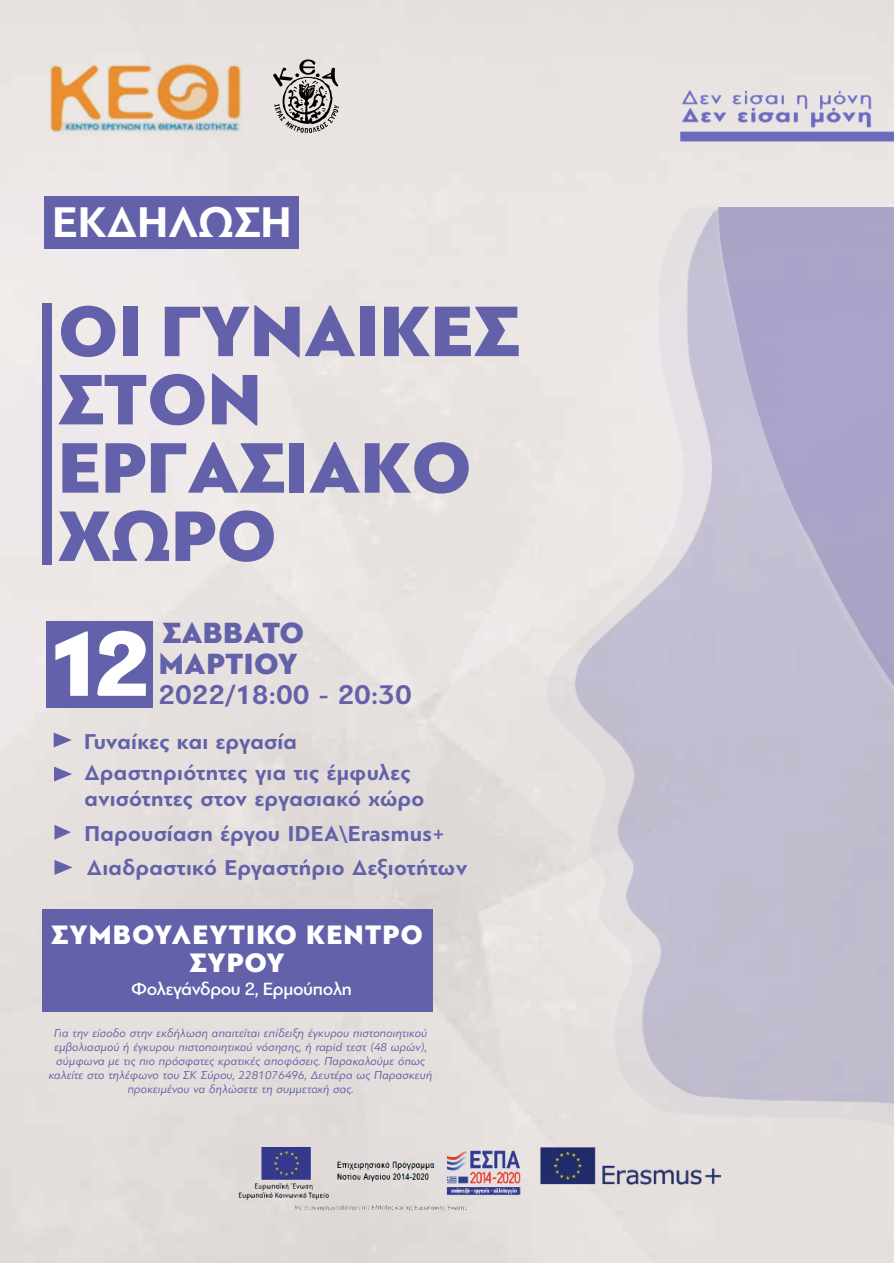
<style>
.page{position:relative;width:894px;height:1263px;background:#fff}
.page>*{position:absolute;margin:0;border:0;box-sizing:border-box;transform-origin:0 0}
.t1{font:900 96px "PF Bague Sans Pro";color:#fff}
.t2{font:900 75px/68.2px "PF Bague Sans Pro";color:#6261a9}
.t3{font:700 45px "PF Bague Sans Pro";color:#fff}
.t4{font:900 30.75px/30.8px "PF Bague Sans Pro";letter-spacing:.005em;color:#6261a9}
.t5{font:700 28.35px "PF Bague Sans Pro";letter-spacing:.015em;color:#6261a9}
.t6{font:900 28.05px/28px "PF Bague Sans Pro";letter-spacing:.04em;color:#fff;text-align:center}
.t7{font:700 22.5px/26px "PF Bague Sans Pro";letter-spacing:.02em;color:#6261a9}
.t8{font:700 22.5px "PF Bague Sans Pro";color:#6261a9}
.t9{font:500 18.6px "PF Bague Sans Pro";letter-spacing:-.015em;color:#fff}
.t10{font:italic 12px/13.8px "PF Bague Sans Pro";letter-spacing:.015em;color:#6261a9;text-align:center}
</style>
<div class="page">
<img style="left:0;top:0;width:893px;height:1263px">
<img style="left:237px;top:1148px;width:288px;height:69px">
<img style="left:547px;top:207px;width:346px;height:919px">
<img style="left:651px;top:50px;width:242px;height:125px">
<div style="left:45px;top:196px;width:254px;height:53px;background:#6261a9"></div>
<div style="left:42px;top:909px;width:390px;height:102px;background:#6261a9"></div>
<div style="left:42px;top:303px;width:9px;height:262px;background:#6261a9"></div>
<div style="left:46px;top:621px;width:106px;height:87px;background:#6261a9"></div>
<img style="left:540px;top:1147px;width:180px;height:38px">
<svg style="left:54px;top:825px;width:17px;height:15px"></svg>
<svg style="left:54px;top:860px;width:19px;height:15px"></svg>
<svg style="left:54px;top:767px;width:18px;height:15px"></svg>
<svg style="left:54px;top:733px;width:18px;height:14px"></svg>
<img style="left:42px;top:57px;width:212px;height:89px">
<svg style="left:273px;top:59px;width:66px;height:74px;background:#a6a3a1"></svg>
<h3 class="t3" style="left:52px;top:205px;width:241px">ΕΚΔΗΛΩΣΗ</h3>
<h2 class="t2" style="left:58px;top:303px;width:463px">ΟΙ ΓΥΝΑΙΚΕΣ<br>ΣΤΟΝ<br>ΕΡΓΑΣΙΑΚΟ<br>ΧΩΡΟ</h2>
<h1 class="t1" style="left:46px;top:628px;width:105px">12</h1>
<h3 class="t4" style="left:159px;top:620px;width:147px">ΣΑΒΒΑΤΟ<br>ΜΑΡΤΙΟΥ</h3>
<h3 class="t5" style="left:159px;top:684px;width:254px">2022/18:00 - 20:30</h3>
<h3 class="t8" style="left:84px;top:733px;width:214px">Γυναίκες και εργασία</h3>
<h3 class="t7" style="left:84px;top:761px;width:341px">Δραστηριότητες για τις έµφυλες ανισότητες στον εργασιακό χώρο</h3>
<h3 class="t7" style="left:84px;top:822px;width:362px">Παρουσίαση έργου IDEA\Erasmus+</h3>
<h3 class="t7" style="left:87px;top:856px;width:382px">Διαδραστικό Εργαστήριο Δεξιοτήτων</h3>
<h3 class="t6" style="left:51px;top:923px;width:373px">ΣΥΜΒΟΥΛΕΥΤΙΚΟ ΚΕΝΤΡΟ<br>ΣΥΡΟΥ</h3>
<h3 class="t9" style="left:131px;top:981px;width:222px">Φολεγάνδρου 2, Ερµούπολη</h3>
<p class="t10" style="left:49px;top:1027px;width:385px">Για την είσοδο στην εκδήλωση απαιτείται επίδειξη έγκυρου πιστοποιητικού εµβολιασµού ή έγκυρου πιστοποιητικού νόσησης, ή rapid τεστ (48 ωρών), σύµφωνα µε τις πιο πρόσφατες κρατικές αποφάσεις. Παρακαλούµε όπως καλείτε στο τηλέφωνο του ΣΚ Σύρου, 2281076496, Δευτέρα ως Παρασκευή προκειµένου να δηλώσετε τη συµµετοχή σας.</p>
</div>
